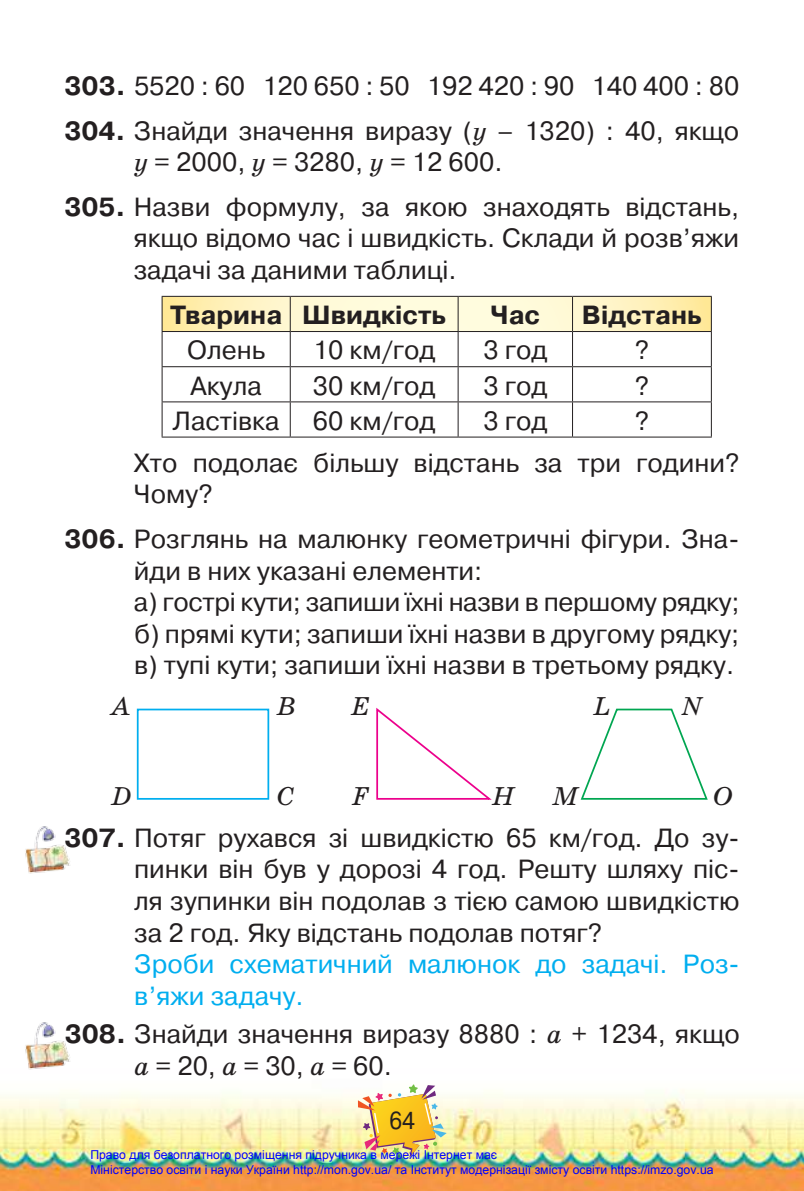
<style>
.page{position:relative;width:804px;height:1191px;background:#fff}
.page>*{position:absolute;margin:0;border:0;box-sizing:border-box;transform-origin:0 0}
.t1{font:26.25px/31.5px "Pragmatica C";color:#231f20}
.t2{font:26.25px/31.5px "Pragmatica C";color:#00aeef}
.t3{font:700 26.25px "Pragmatica C";color:#231f20}
.t4{font:italic 26.25px "School Book C";color:#231f20}
.t5{font:24.5px "Pragmatica C";color:#231f20;scale:.9 1}
.t6{font:12.25px/14.7px "Arial";color:#00f}
.s1{font-weight:700}
.s2{font-family:"School Book C";font-style:italic}
</style>
<div class="page">
<img style="left:0;top:295px;width:804px;height:896px">
<img style="left:358px;top:1084px;width:88px;height:73px">
<svg style="left:163px;top:297px;width:548px;height:34px;background:#fef5ca"></svg>
<hr style="left:162px;top:296px;width:128px;height:1px;background:#231f20">
<hr style="left:162px;top:297px;width:1px;height:34px;background:#231f20">
<hr style="left:290px;top:296px;width:168px;height:1px;background:#231f20">
<hr style="left:290px;top:297px;width:1px;height:34px;background:#231f20">
<hr style="left:458px;top:296px;width:114px;height:1px;background:#231f20">
<hr style="left:457px;top:297px;width:1px;height:34px;background:#231f20">
<hr style="left:572px;top:296px;width:139px;height:1px;background:#231f20">
<hr style="left:572px;top:297px;width:1px;height:34px;background:#231f20">
<hr style="left:711px;top:297px;width:1px;height:34px;background:#231f20">
<hr style="left:162px;top:331px;width:128px;height:1px;background:#231f20">
<hr style="left:162px;top:332px;width:1px;height:34px;background:#231f20">
<hr style="left:290px;top:331px;width:168px;height:1px;background:#231f20">
<hr style="left:290px;top:332px;width:1px;height:34px;background:#231f20">
<hr style="left:458px;top:331px;width:114px;height:1px;background:#231f20">
<hr style="left:457px;top:332px;width:1px;height:34px;background:#231f20">
<hr style="left:572px;top:331px;width:139px;height:1px;background:#231f20">
<hr style="left:572px;top:332px;width:1px;height:34px;background:#231f20">
<hr style="left:711px;top:332px;width:1px;height:34px;background:#231f20">
<hr style="left:162px;top:366px;width:128px;height:1px;background:#231f20">
<hr style="left:162px;top:367px;width:1px;height:34px;background:#231f20">
<hr style="left:290px;top:366px;width:168px;height:1px;background:#231f20">
<hr style="left:290px;top:367px;width:1px;height:34px;background:#231f20">
<hr style="left:458px;top:366px;width:114px;height:1px;background:#231f20">
<hr style="left:457px;top:367px;width:1px;height:34px;background:#231f20">
<hr style="left:572px;top:366px;width:139px;height:1px;background:#231f20">
<hr style="left:572px;top:367px;width:1px;height:34px;background:#231f20">
<hr style="left:711px;top:367px;width:1px;height:34px;background:#231f20">
<hr style="left:162px;top:401px;width:128px;height:1px;background:#231f20">
<hr style="left:162px;top:402px;width:1px;height:34px;background:#231f20">
<hr style="left:290px;top:401px;width:168px;height:1px;background:#231f20">
<hr style="left:290px;top:402px;width:1px;height:34px;background:#231f20">
<hr style="left:458px;top:401px;width:114px;height:1px;background:#231f20">
<hr style="left:457px;top:402px;width:1px;height:34px;background:#231f20">
<hr style="left:572px;top:401px;width:139px;height:1px;background:#231f20">
<hr style="left:572px;top:402px;width:1px;height:34px;background:#231f20">
<hr style="left:711px;top:402px;width:1px;height:34px;background:#231f20">
<hr style="left:162px;top:436px;width:128px;height:1px;background:#231f20">
<hr style="left:290px;top:436px;width:168px;height:1px;background:#231f20">
<hr style="left:458px;top:436px;width:114px;height:1px;background:#231f20">
<hr style="left:572px;top:436px;width:139px;height:1px;background:#231f20">
<div style="left:137px;top:708px;width:132px;height:91px;background:#fff;border:2px solid #00aeef"></div>
<svg style="left:579px;top:707px;width:130px;height:93px"></svg>
<svg style="left:375px;top:707px;width:119px;height:93px"></svg>
<img style="left:22px;top:824px;width:50px;height:51px">
<img style="left:22px;top:1020px;width:50px;height:51px">
<p class="t1" style="left:64px;top:64px;width:676px;line-height:44.8px"><span class="s1">303.</span> 5520 : 60 120 650 : 50 192 420 : 90 140 400 : 80<br><span class="s1">304.</span> Знайди значення виразу (<span class="s2">y</span> – 1320) : 40, якщо</p>
<p class="t1" style="left:64px;top:140px;width:676px;line-height:44.8px;text-indent:69px"><span class="s2">y</span> = 2000, <span class="s2">y</span> = 3280, <span class="s2">y</span> = 12 600.<br><span class="s1">305.</span> Назви формулу, за якою знаходять відстань,</p>
<p class="t1" style="left:134px;top:223px;width:607px">якщо відомо час і швидкість. Склади й розв’яжи задачі за даними таблиці.</p>
<p class="t3" style="left:170px;top:301px;width:278px">Тварина Швидкість</p>
<p class="t3" style="left:490px;top:301px;width:51px">Час</p>
<p class="t3" style="left:582px;top:301px;width:121px">Відстань</p>
<p class="t1" style="left:187px;top:335px;width:80px">Олень</p>
<p class="t1" style="left:313px;top:335px;width:124px">10 км/год</p>
<p class="t1" style="left:483px;top:335px;width:65px">3 год</p>
<p class="t1" style="left:634px;top:335px;width:16px">?</p>
<p class="t1" style="left:190px;top:370px;width:73px">Акула</p>
<p class="t1" style="left:313px;top:370px;width:124px">30 км/год</p>
<p class="t1" style="left:483px;top:370px;width:65px">3 год</p>
<p class="t1" style="left:634px;top:370px;width:16px">?</p>
<p class="t1" style="left:173px;top:405px;width:109px">Ластівка</p>
<p class="t1" style="left:313px;top:405px;width:124px">60 км/год</p>
<p class="t1" style="left:483px;top:405px;width:65px">3 год</p>
<p class="t1" style="left:134px;top:400px;width:607px;line-height:42.2px;text-indent:501px">?<br>Хто подолає більшу відстань за три години?</p>
<p class="t1" style="left:64px;top:472px;width:676px;line-height:44.8px;text-indent:69px">Чому?<br><span class="s1">306.</span> Розглянь на малюнку геометричні фігури. Зна-</p>
<p class="t1" style="left:134px;top:555px;width:607px">йди в них указані елементи:<br>а) гострі кути; запиши їхні назви в першому рядку; б) прямі кути; запиши їхні назви в другому рядку; в) тупі кути; запиши їхні назви в третьому рядку.</p>
<p class="t4" style="left:112px;top:691px;width:20px">A</p>
<p class="t4" style="left:351px;top:691px;width:21px">E</p>
<p class="t4" style="left:276px;top:691px;width:21px">B</p>
<p class="t4" style="left:593px;top:691px;width:19px">L</p>
<p class="t4" style="left:681px;top:691px;width:23px">N</p>
<p class="t4" style="left:277px;top:781px;width:19px">C</p>
<p class="t4" style="left:492px;top:781px;width:25px">H</p>
<p class="t4" style="left:552px;top:781px;width:29px">M</p>
<p class="t4" style="left:713px;top:781px;width:21px">O</p>
<p class="t1" style="left:134px;top:822px;width:607px;text-align:justify;text-indent:-70px"><span class="s1">307.</span> Потяг рухався зі швидкістю 65 км/год. До зу&shy;пинки він був у дорозі 4 год. Решту шляху піс&shy;ля зупинки він подолав з тією самою швидкістю за 2 год. Яку відстань подолав потяг?</p>
<p class="t2" style="left:134px;top:948px;width:603px">Зроби схематичний малюнок до задачі. Роз&shy;в’яжи задачу.</p>
<p class="t1" style="left:134px;top:1018px;width:607px;text-indent:-70px"><span class="s1">308.</span> Знайди значення виразу 8880 : <span class="s2">а</span> + 1234, якщо <span class="s2">а</span>=20,<span class="s2">а</span>=30,<span class="s2">а</span>=60.</p>
<p class="t4" style="left:111px;top:781px;width:22px">D</p>
<p class="t4" style="left:352px;top:781px;width:19px">F</p>
<p class="t5" style="left:389px;top:1107px;width:30px">64</p>
<p class="t6" style="left:90px;top:1147px;width:624px">Право для безоплатного розміщення підручника в мережі Інтернет має<br>Міністерство освіти і науки України http://mon.gov.ua/ та Інститут модернізації змісту освіти https://imzo.gov.ua</p>
</div>
